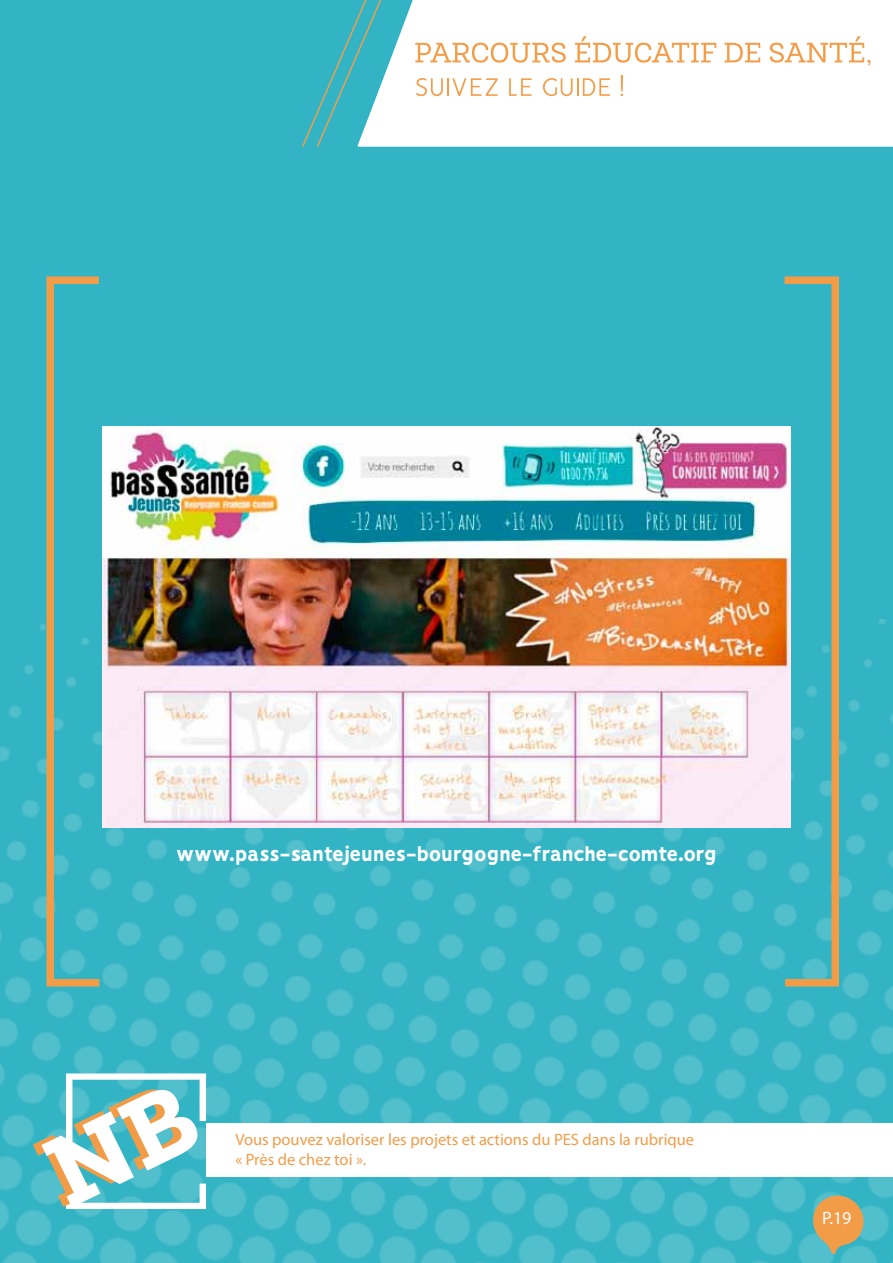
<style>
.page{position:relative;width:893px;height:1263px;background:#fff}
.page>*{position:absolute;margin:0;border:0;box-sizing:border-box;transform-origin:0 0}
.t1{font:800 21px "Vision";letter-spacing:-.03em;color:#fff}
.t2{font:18px "Myriad Pro";color:#fff}
.t3{font:16.5px "Myriad Pro";color:#f39c48}
</style>
<div class="page">
<div style="left:0;top:147px;width:893px;height:1116px;background:#33b4c4"></div>
<img style="left:0;top:619px;width:893px;height:644px">
<div style="left:0;top:0;width:302px;height:147px;background:#33b4c4"></div>
<div style="left:302px;top:0;width:56px;height:147px;background:#33b4c4"></div>
<svg style="left:358px;top:0;width:535px;height:147px"></svg>
<svg style="left:415px;top:43px;width:151px;height:20px"></svg>
<svg style="left:575px;top:36px;width:141px;height:27px"></svg>
<svg style="left:724px;top:43px;width:36px;height:19px"></svg>
<svg style="left:770px;top:36px;width:100px;height:30px"></svg>
<svg style="left:416px;top:78px;width:82px;height:18px"></svg>
<svg style="left:509px;top:78px;width:23px;height:18px"></svg>
<svg style="left:543px;top:78px;width:67px;height:18px"></svg>
<svg style="left:621px;top:75px;width:2px;height:21px"></svg>
<svg style="left:43px;top:276px;width:64px;height:714px"></svg>
<svg style="left:777px;top:276px;width:66px;height:714px"></svg>
<svg style="left:33px;top:1073px;width:173px;height:136px"></svg>
<div style="left:206px;top:1124px;width:687px;height:53px;background:#fff"></div>
<svg style="left:810px;top:1193px;width:56px;height:62px"></svg>
<img style="left:102px;top:427px;width:688px;height:400px">
<p class="t1" style="left:176px;top:842px;width:542px">www.pass-santejeunes-bourgogne-franche-comte.org</p>
<p class="t3" style="left:235px;top:1130px;width:328px">Vous pouvez valoriser les projets et actions du PES</p>
<p class="t3" style="left:583px;top:1130px;width:113px">dans la rubrique</p>
<p class="t3" style="left:235px;top:1149px;width:133px">« Près de chez toi ».</p>
<p class="t2" style="left:822px;top:1207px;width:31px">P.19</p>
</div>
